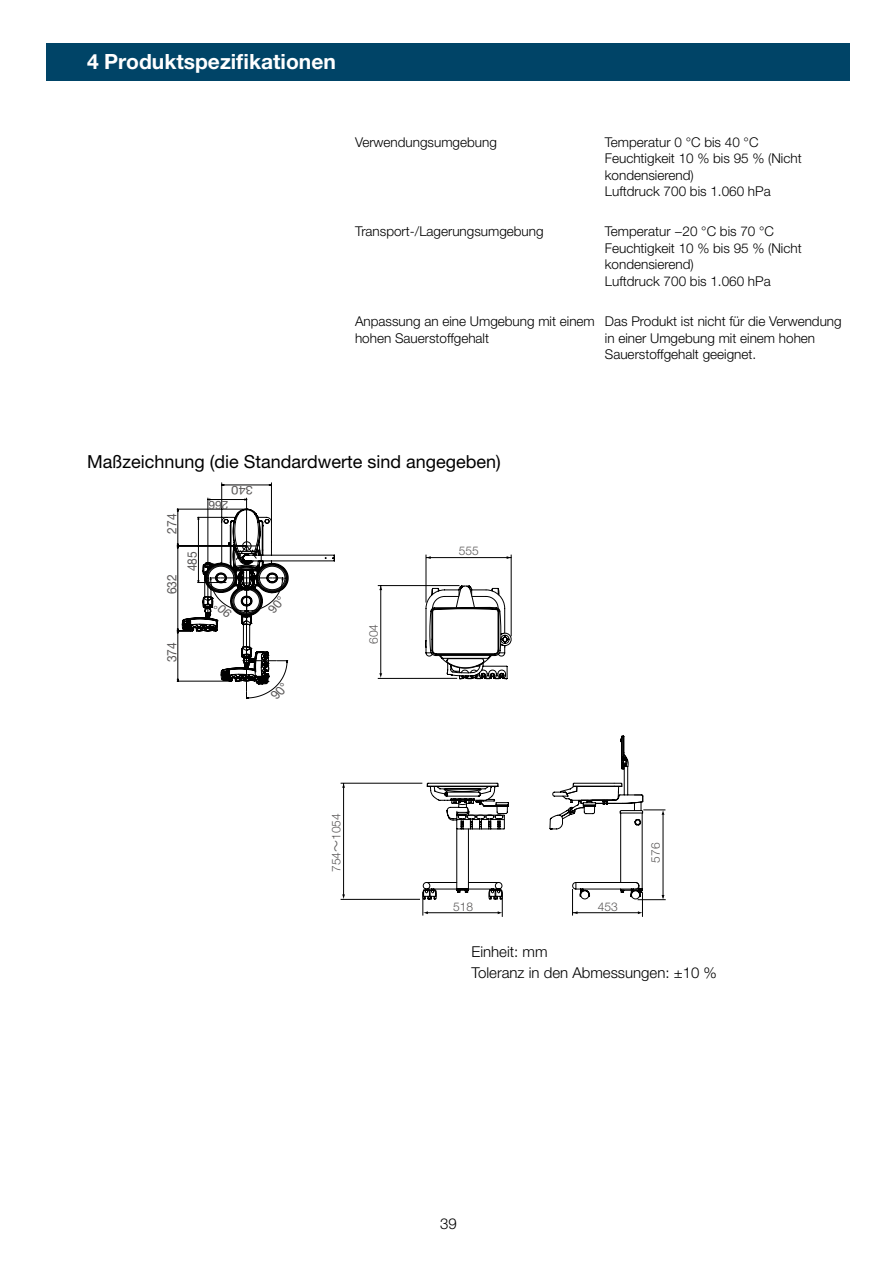
<style>
.page{position:relative;width:893px;height:1263px;background:#fff}
.page>*{position:absolute;margin:0;border:0;box-sizing:border-box;transform-origin:0 0}
.t1{font:700 21px "Helvetica Neue LT Pro";color:#fff}
.t2{font:18px "Helvetica Neue LT Pro";color:#000}
.t3{font:300 15px/21px "Helvetica Neue LT Pro";color:#000}
.t4{font:300 13.5px/16.5px "Helvetica Neue LT Pro";color:#000}
.t5{font:13.05px "Helvetica Neue LT Pro";color:#595757;scale:.92 1}
.t6{font:300 12px "Helvetica Neue LT Pro";color:#595757}
.t7{font:12px "Helvetica Neue LT Pro";letter-spacing:-.005em;color:#595757;scale:1.09 1}
.t8{font:12px "Helvetica Neue LT Pro";letter-spacing:-.005em;color:#595757}
.s1{font-family:"Koz Go Pr 6 N Regular 90 msp RKSJ H";font-weight:400}
</style>
<div class="page">
<div style="left:47px;top:43px;width:803px;height:38px;background:#004467"></div>
<hr style="left:426px;top:555px;width:1px;height:47px;background:#000">
<hr style="left:511px;top:555px;width:1px;height:81px;background:#000">
<hr style="left:426px;top:557px;width:85px;height:1px;background:#000">
<svg style="left:425px;top:586px;width:21px;height:92px"></svg>
<svg style="left:446px;top:586px;width:10px;height:92px"></svg>
<svg style="left:456px;top:585px;width:56px;height:95px"></svg>
<hr style="left:378px;top:678px;width:79px;height:1px;background:#000">
<hr style="left:378px;top:585px;width:81px;height:1px;background:#000">
<hr style="left:380px;top:586px;width:1px;height:88px;background:#000">
<svg style="left:379px;top:673px;width:3px;height:5px"></svg>
<svg style="left:340px;top:735px;width:326px;height:182px"></svg>
<svg style="left:177px;top:482px;width:158px;height:217px"></svg>
<h1 class="t1" style="left:87px;top:48px;width:250px">4 Produktspezifikationen</h1>
<p class="t4" style="left:355px;top:133px;width:143px">Verwendungsumgebung</p>
<p class="t4" style="left:605px;top:133px;width:198px">Temperatur 0 °C bis 40 °C<br>Feuchtigkeit 10 % bis 95 % (Nicht kondensierend)<br>Luftdruck 700 bis 1.060 hPa</p>
<p class="t4" style="left:355px;top:223px;width:190px">Transport-/Lagerungsumgebung</p>
<p class="t4" style="left:605px;top:223px;width:198px">Temperatur −20 °C bis 70 °C<br>Feuchtigkeit 10 % bis 95 % (Nicht kondensierend)<br>Luftdruck 700 bis 1.060 hPa</p>
<p class="t4" style="left:355px;top:313px;width:241px">Anpassung an eine Umgebung mit einem hohen Sauerstoffgehalt</p>
<p class="t4" style="left:605px;top:313px;width:238px">Das Produkt ist nicht für die Verwendung in einer Umgebung mit einem hohen<br>Sauerstoffgehalt geeignet.</p>
<h2 class="t2" style="left:87px;top:451px;width:415px">Maßzeichnung (die Standardwerte sind angegeben)</h2>
<p class="t7" style="left:253px;top:497px;width:21px;rotate:-180deg">340</p>
<p class="t5" style="left:164px;top:534px;width:23px;rotate:-90deg">274</p>
<p class="t5" style="left:164px;top:594px;width:23px;rotate:-90deg">632</p>
<p class="t5" style="left:184px;top:571px;width:23px;rotate:-90deg">485</p>
<p class="t8" style="left:228px;top:512px;width:21px;rotate:-180deg">266</p>
<p class="t5" style="left:164px;top:662px;width:23px;rotate:-90deg">374</p>
<p class="t6" style="left:366px;top:644px;width:22px;rotate:-90deg">604</p>
<p class="t6" style="left:329px;top:872px;width:60px;rotate:-90deg">754<span class="s1">～</span>1054</p>
<p class="t6" style="left:459px;top:543px;width:22px">555</p>
<p class="t6" style="left:453px;top:900px;width:22px">518</p>
<p class="t6" style="left:598px;top:900px;width:22px">453</p>
<p class="t6" style="left:648px;top:862px;width:22px;rotate:-90deg">576</p>
<p class="t3" style="left:471px;top:941px;width:247px">Einheit: mm<br>Toleranz in den Abmessungen: ±10 %</p>
<p class="t3" style="left:440px;top:1213px;width:18px">39</p>
</div>
